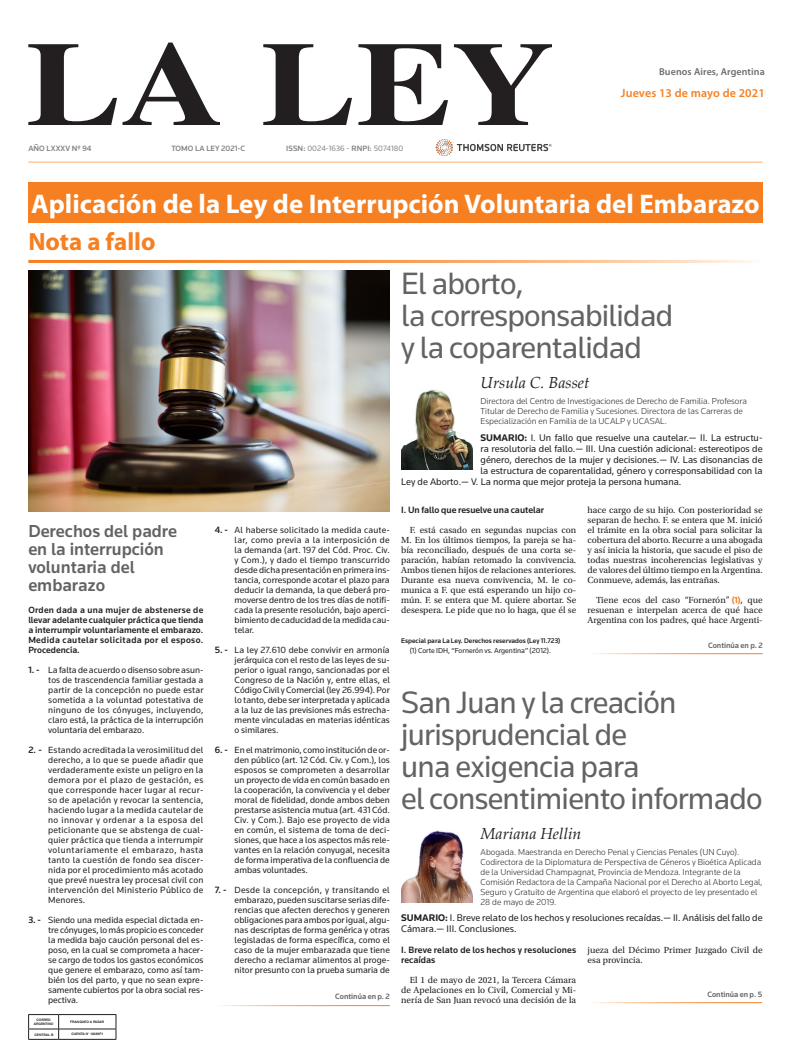
<style>
.page{position:relative;width:791px;height:1058px;background:#fff}
.page>*{position:absolute;margin:0;border:0;box-sizing:border-box;transform-origin:0 0}
.t1{font:32px/32px "Knowledge";letter-spacing:-.02em;color:#636366}
.t2{font:700 27px "Myriad Pro";color:#fff}
.t3{font:700 25px "Myriad Pro";color:#f57f21}
.t4{font:500 18px/18px "Knowledge";color:#636366}
.t5{font:italic 16px "Palatino Linotype";color:#231f20}
.t6{font:600 12px "Myriad Pro";letter-spacing:.01em;color:#f57f21}
.t7{font:10px/11px "Knowledge";color:#231f20}
.t8{font:600 10px "Myriad Pro";letter-spacing:.01em;color:#6c6d70}
.t9{font:500 9.5px/10px "Knowledge";letter-spacing:.005em;color:#231f20}
.t10{font:9.3px/10px "Knowledge";color:#231f20;text-align:justify}
.t11{font:9.3px/10px "Utopia Std";color:#231f20;text-align:justify}
.t12{font:500 9.3px/10px "Knowledge";letter-spacing:.035em;color:#231f20;text-align:justify}
.t13{font:300 9px/10px "Knowledge";color:#222}
.t14{font:500 8px "Knowledge";color:#636366}
.t15{font:500 8px "Knowledge";color:#808285}
.t16{font:8px "Knowledge";letter-spacing:.01em;color:#808285}
.t17{font:7.5px "Knowledge";color:#231f20}
.t18{font:500 7px "Knowledge";color:#231f20}
.t19{font:700 3.3px/4.1px "Helvetica LT Std";color:#231f20;text-align:center}
.s1{font-weight:500}
.s2{font-weight:700}
.s3{font-weight:500;font-size:9.5px}
.s4{font-family:"Knowledge";font-weight:700;font-size:9px;color:#f57f21}
</style>
<div class="page">
<hr style="left:28px;top:1014px;width:31px;height:1px;background:#231f20">
<hr style="left:59px;top:1014px;width:57px;height:1px;background:#231f20">
<hr style="left:28px;top:1028px;width:31px;height:1px;background:#231f20">
<svg style="left:28px;top:1014px;width:1px;height:24px"></svg>
<hr style="left:59px;top:1028px;width:57px;height:1px;background:#231f20">
<svg style="left:58px;top:1014px;width:1px;height:24px"></svg>
<svg style="left:116px;top:1014px;width:1px;height:24px"></svg>
<hr style="left:28px;top:1038px;width:31px;height:1px;background:#231f20">
<hr style="left:59px;top:1038px;width:57px;height:1px;background:#231f20">
<svg style="left:28px;top:43px;width:524px;height:82px"></svg>
<img style="left:436px;top:139px;width:116px;height:17px">
<hr style="left:28px;top:162px;width:735px;height:1px;background:#f9ad70">
<div style="left:28px;top:183px;width:735px;height:40px;background:#f57f21"></div>
<img style="left:401px;top:830px;width:71px;height:72px">
<img style="left:401px;top:389px;width:71px;height:81px">
<img style="left:28px;top:270px;width:362px;height:241px">
<p class="t15" style="left:28px;top:143px;width:65px">AÑO LXXXV Nº 94</p>
<p class="t15" style="left:171px;top:143px;width:75px">TOMO LA LEY 2021-C</p>
<p class="t16" style="left:286px;top:143px;width:119px"><span class="s1">ISSN:</span> 0024-1636 - <span class="s1">RNPI:</span> 5074180</p>
<p class="t8" style="left:659px;top:66px;width:107px">Buenos Aires, Argentina</p>
<p class="t6" style="left:621px;top:86px;width:145px">Jueves 13 de mayo de 2021</p>
<h2 class="t2" style="left:31px;top:186px;width:730px">Aplicación de la Ley de Interrupción Voluntaria del Embarazo</h2>
<h3 class="t3" style="left:28px;top:226px;width:129px">Nota a fallo</h3>
<h1 class="t1" style="left:401px;top:267px;width:274px">El aborto,<br>la corresponsabilidad y la coparentalidad</h1>
<h3 class="t5" style="left:480px;top:371px;width:110px">Ursula C. Basset</h3>
<p class="t13" style="left:480px;top:396px;width:268px">Directora del Centro de Investigaciones de Derecho de Familia. Profesora<br>Titular de Derecho de Familia y Sucesiones. Directora de las Carreras de<br>Especialización en Familia de la UCALP y UCASAL.</p>
<p class="t7" style="left:480px;top:431px;width:284px"><span class="s2">SUMARIO:</span> I. Un fallo que resuelve una cautelar.— II. La estructu-</p>
<p class="t7" style="left:480px;top:442px;width:284px">ra resolutoria del fallo.— III. Una cuestión adicional: estereotipos de</p>
<p class="t7" style="left:480px;top:453px;width:284px">género, derechos de la mujer y decisiones.— IV. Las disonancias de</p>
<p class="t7" style="left:480px;top:464px;width:284px">la estructura de coparentalidad, género y corresponsabilidad con la</p>
<p class="t7" style="left:401px;top:475px;width:282px">Ley de Aborto.— V. La norma que mejor proteja la persona humana.</p>
<h3 class="t4" style="left:28px;top:521px;width:150px">Derechos del padre en la interrupción voluntaria del embarazo</h3>
<p class="t12" style="left:28px;top:604px;width:177px">Orden dada a una mujer de abstenerse de llevar adelante cualquier práctica que tienda a interrumpir voluntariamente el embarazo.<br>Medida cautelar solicitada por el esposo.<br>Procedencia.</p>
<p class="t10" style="left:48px;top:664px;width:157px;text-indent:-20px"><span class="s3">1. -</span> La falta de acuerdo o disenso sobre asun&shy;tos de trascendencia familiar gestada a partir de la concepción no puede estar sometida a la voluntad potestativa de ninguno de los cónyuges, incluyendo, claro está, la práctica de la interrupción voluntaria del embarazo.</p>
<p class="t10" style="left:48px;top:744px;width:157px;text-indent:-20px"><span class="s3">2. -</span> Estando acreditada la verosimilitud del derecho, a lo que se puede añadir que verdaderamente existe un peligro en la demora por el plazo de gestación, es que corresponde hacer lugar al recur&shy;so de apelación y revocar la sentencia, haciendo lugar a la medida cautelar de no innovar y ordenar a la esposa del peticionante que se abstenga de cual&shy;quier práctica que tienda a interrumpir voluntariamente el embarazo, hasta tanto la cuestión de fondo sea discer&shy;nida por el procedimiento más acotado que prevé nuestra ley procesal civil con intervención del Ministerio Público de Menores.</p>
<p class="t10" style="left:48px;top:914px;width:157px;text-indent:-20px"><span class="s3">3. -</span> Siendo una medida especial dictada en&shy;tre cónyuges, lo más propicio es conceder la medida bajo caución personal del es&shy;poso, en la cual se comprometa a hacer&shy;se cargo de todos los gastos económicos que genere el embarazo, como así tam&shy;bién los del parto, y que no sean expre&shy;samente cubiertos por la obra social res&shy;pectiva.</p>
<p class="t19" style="left:34px;top:1017px;width:21px">CORREO<br>ARGENTINO</p>
<p class="t19" style="left:70px;top:1019px;width:36px">FRANQUEO A PAGAR</p>
<p class="t19" style="left:35px;top:1032px;width:20px">CENTRAL B</p>
<p class="t19" style="left:71px;top:1031px;width:33px">CUENTA N° 10269F1</p>
<p class="t10" style="left:235px;top:524px;width:157px;text-indent:-20px"><span class="s3">4. -</span> Al haberse solicitado la medida caute&shy;lar, como previa a la interposición de la demanda (art. 197 del Cód. Proc. Civ. y Com.), y dado el tiempo transcurrido desde dicha presentación en primera ins&shy;tancia, corresponde acotar el plazo para deducir la demanda, la que deberá pro&shy;moverse dentro de los tres días de notifi&shy;cada la presente resolución, bajo aperci&shy;bimiento de caducidad de la medida cau&shy;telar.</p>
<p class="t10" style="left:235px;top:644px;width:157px;text-indent:-20px"><span class="s3">5. -</span> La ley 27.610 debe convivir en armonía jerárquica con el resto de las leyes de su&shy;perior o igual rango, sancionadas por el Congreso de la Nación y, entre ellas, el Código Civil y Comercial (ley 26.994). Por lo tanto, debe ser interpretada y aplicada a la luz de las previsiones más estrecha&shy;mente vinculadas en materias idénticas o similares.</p>
<p class="t10" style="left:235px;top:744px;width:157px;text-indent:-20px"><span class="s3">6. -</span> En el matrimonio, como institución de or&shy;den público (art. 12 Cód. Civ. y Com.), los esposos se comprometen a desarrollar un proyecto de vida en común basado en la cooperación, la convivencia y el deber moral de fidelidad, donde ambos deben prestarse asistencia mutua (art. 431 Cód.<br>Civ. y Com.). Bajo ese proyecto de vida en común, el sistema de toma de deci&shy;siones, que hace a los aspectos más rele&shy;vantes en la relación conyugal, necesita de forma imperativa de la confluencia de ambas voluntades.</p>
<p class="t10" style="left:235px;top:884px;width:157px;text-indent:-20px"><span class="s3">7. -</span> Desde la concepción, y transitando el embarazo, pueden suscitarse serias dife&shy;rencias que afecten derechos y generen obligaciones para ambos por igual, algu&shy;nas descriptas de forma genérica y otras legisladas de forma específica, como el caso de la mujer embarazada que tiene derecho a reclamar alimentos al proge&shy;nitor presunto con la prueba sumaria de</p>
<p class="t14" style="left:335px;top:991px;width:56px">Continúa en p. 2</p>
<p class="t9" style="left:401px;top:504px;width:145px">I. Un fallo que resuelve una cautelar</p>
<p class="t11" style="left:401px;top:525px;width:177px;text-indent:9px">F. está casado en segundas nupcias con M. En los últimos tiempos, la pareja se ha&shy;bía reconciliado, después de una corta se&shy;paración, habían retomado la convivencia.<br>Ambos tienen hijos de relaciones anteriores.<br>Durante esa nueva convivencia, M. le co&shy;munica a F. que está esperando un hijo co&shy;mún. F. se entera que M. quiere abortar. Se desespera. Le pide que no lo haga, que él se</p>
<p class="t18" style="left:401px;top:636px;width:161px">Especial para La Ley. Derechos reservados (Ley 11.723)</p>
<p class="t17" style="left:410px;top:645px;width:143px">(1) Corte IDH, “Fornerón vs. Argentina” (2012).</p>
<p class="t11" style="left:587px;top:505px;width:177px">hace cargo de su hijo. Con posterioridad se separan de hecho. F. se entera que M. inició el trámite en la obra social para solicitar la cobertura del aborto. Recurre a una abogada y así inicia la historia, que sacude el piso de todas nuestras incoherencias legislativas y de valores del último tiempo en la Argentina.<br>Conmueve, además, las entrañas.</p>
<p class="t11" style="left:587px;top:595px;width:177px;text-indent:9px">Tiene ecos del caso “Fornerón” <span class="s4">(1)</span>, que resuenan e interpelan acerca de qué hace Argentina con los padres, qué hace Argenti-</p>
<p class="t14" style="left:708px;top:640px;width:56px">Continúa en p. 2</p>
<h1 class="t1" style="left:401px;top:685px;width:363px">San Juan y la creación jurisprudencial de<br>una exigencia para<br>el consentimiento informado</h1>
<h3 class="t5" style="left:480px;top:822px;width:102px">Mariana Hellin</h3>
<p class="t13" style="left:480px;top:846px;width:284px">Abogada. Maestranda en Derecho Penal y Ciencias Penales (UN Cuyo).<br>Codirectora de la Diplomatura de Perspectiva de Géneros y Bioética Aplicada de la Universidad Champagnat, Provincia de Mendoza. Integrante de la Comisión Redactora de la Campaña Nacional por el Derecho al Aborto Legal, Seguro y Gratuito de Argentina que elaboró el proyecto de ley presentado el 28 de mayo de 2019.</p>
<p class="t7" style="left:401px;top:912px;width:363px"><span class="s2">SUMARIO:</span> I. Breve relato de los hechos y resoluciones recaídas.— II. Análisis del fallo de<br>Cámara.— III. Conclusiones.</p>
<p class="t9" style="left:401px;top:944px;width:177px">I. Breve relato de los hechos y resoluciones recaídas</p>
<p class="t11" style="left:401px;top:975px;width:177px;text-indent:9px">El 1 de mayo de 2021, la Tercera Cámara de Apelaciones en lo Civil, Comercial y Mi&shy;nería de San Juan revocó una decisión de la</p>
<p class="t11" style="left:587px;top:945px;width:177px">jueza del Décimo Primer Juzgado Civil de esa provincia.</p>
<p class="t14" style="left:707px;top:988px;width:56px">Continúa en p. 5</p>
</div>
